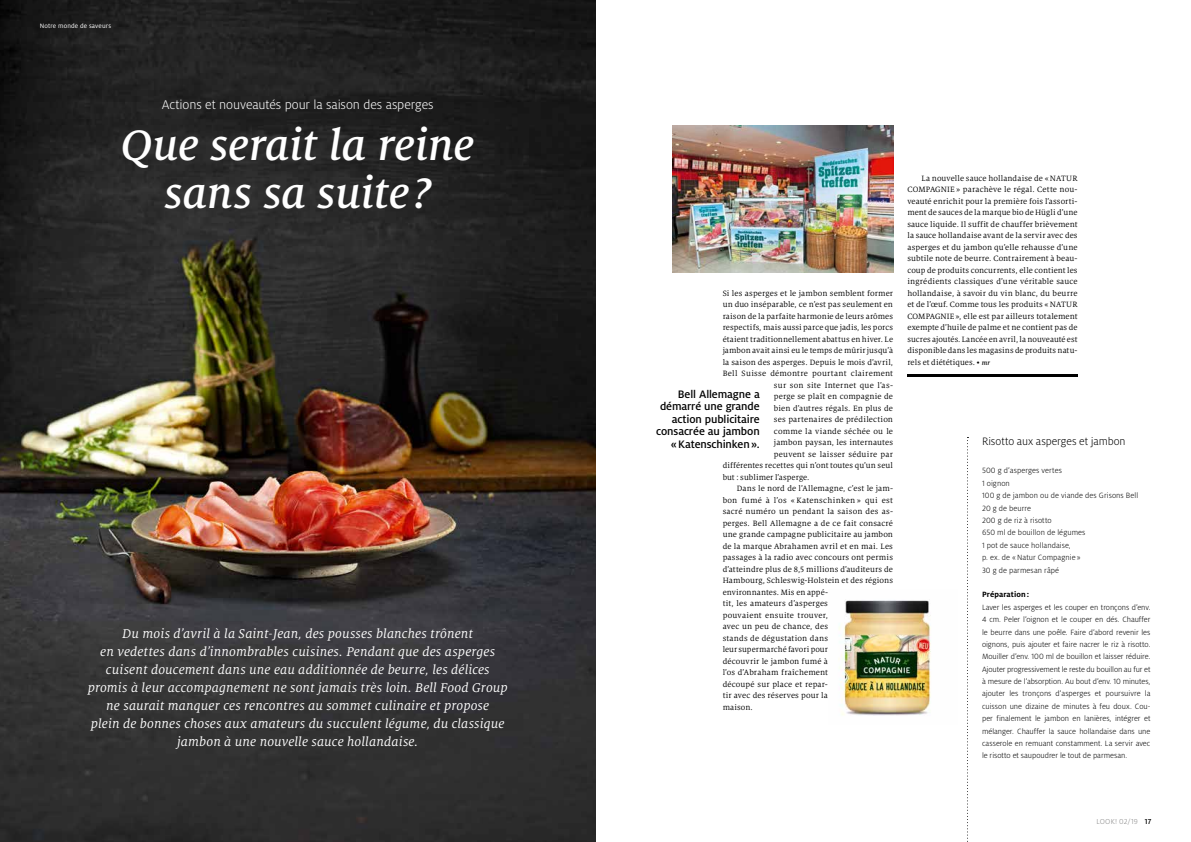
<style>
.page{position:relative;width:1191px;height:842px;background:#fff}
.page>*{position:absolute;margin:0;border:0;box-sizing:border-box;transform-origin:0 0}
.t1{font:italic 500 47px/48px "Milo Serif Pro";letter-spacing:-.005em;color:#fff;text-align:center}
.t2{font:italic 14px/18px "Milo Serif Pro";letter-spacing:.01em;color:#fff;text-align:center}
.t3{font:300 14px "Milo Pro";letter-spacing:-.005em;color:#fff}
.t4{font:500 12px/12.5px "Milo Pro";letter-spacing:-.01em;color:#000;text-align:right}
.t5{font:300 11.9px "Milo Pro";letter-spacing:-.005em;color:#000}
.t6{font:8.5px/11.5px "Milo Serif Pro";letter-spacing:.015em;color:#000;text-align:justify}
.t7{font:8.5px "Milo Serif Pro";letter-spacing:.035em;color:#000}
.t8{font:300 8.4px/12.4px "Milo Pro";letter-spacing:.01em;color:#000}
.t9{font:700 8.4px "Milo Pro";letter-spacing:.01em;color:#000}
.t10{font:300 8px "Milo Pro";letter-spacing:.005em;color:#878787}
.t11{font:7px "Milo Pro";letter-spacing:.02em;color:#fff}
.s1{font-weight:500;font-style:italic;font-size:7px}
.s2{font-size:8.5px}
.s3{font-weight:500;color:#000}
</style>
<div class="page">
<img style="left:0;top:0;width:595px;height:842px">
<img style="left:672px;top:125px;width:221px;height:148px">
<img style="left:839px;top:600px;width:92px;height:116px">
<hr style="left:907px;top:374px;width:170px;height:2px;background:#000">
<svg style="left:967px;top:437px;width:1px;height:405px"></svg>
<p class="t11" style="left:40px;top:22px;width:73px">Notre monde de saveurs</p>
<h2 class="t3" style="left:162px;top:97px;width:273px">Actions et nouveautés pour la saison des asperges</h2>
<h1 class="t1" style="left:121px;top:121px;width:354px">Que serait la reine sans sa suite?</h1>
<p class="t2" style="left:88px;top:625px;width:421px">Du mois d’avril à la Saint-Jean, des pousses blanches trônent<br>en vedettes dans d’innombrables cuisines. Pendant que des asperges cuisent doucement dans une eau additionnée de beurre, les délices promis à leur accompagnement ne sont jamais très loin. Bell Food Group ne saurait manquer ces rencontres au sommet culinaire et propose<br>plein de bonnes choses aux amateurs du succulent légume, du classique jambon à une nouvelle sauce hollandaise.</p>
<p class="t6" style="left:722px;top:287px;width:172px">Si les asperges et le jambon semblent former</p>
<p class="t6" style="left:722px;top:299px;width:172px">un duo inséparable, ce n’est pas seulement en</p>
<p class="t6" style="left:722px;top:310px;width:172px">raison de la parfaite harmonie de leurs arômes</p>
<p class="t6" style="left:722px;top:322px;width:172px">respectifs, mais aussi parce que jadis, les porcs</p>
<p class="t6" style="left:722px;top:333px;width:172px">étaient traditionnellement abattus en hiver. Le</p>
<p class="t6" style="left:722px;top:345px;width:172px">jambon avait ainsi eu le temps de mûrir jusqu’à</p>
<p class="t6" style="left:722px;top:356px;width:172px">la saison des asperges. Depuis le mois d’avril,</p>
<p class="t7" style="left:722px;top:369px;width:172px">Bell Suisse démontre pourtant clairement</p>
<p class="t6" style="left:774px;top:379px;width:121px">sur son site Internet que l’as-</p>
<p class="t6" style="left:774px;top:391px;width:121px">perge se plaît en compagnie de</p>
<p class="t6" style="left:774px;top:402px;width:121px">bien d’autres régals. En plus de</p>
<p class="t6" style="left:774px;top:414px;width:121px">ses partenaires de prédilection</p>
<p class="t6" style="left:774px;top:425px;width:121px">comme la viande séchée ou le</p>
<p class="t6" style="left:774px;top:437px;width:121px">jambon paysan, les internautes</p>
<p class="t6" style="left:774px;top:448px;width:121px">peuvent se laisser séduire par</p>
<p class="t6" style="left:722px;top:460px;width:172px">différentes recettes qui n’ont toutes qu’un seul</p>
<p class="t6" style="left:722px;top:471px;width:88px">but : sublimer l’asperge.</p>
<p class="t6" style="left:737px;top:483px;width:158px">Dans le nord de l’Allemagne, c’est le jam-</p>
<p class="t7" style="left:722px;top:495px;width:172px">bon fumé à l’os « Katenschinken » qui est</p>
<p class="t6" style="left:722px;top:506px;width:172px">sacré numéro un pendant la saison des as-</p>
<p class="t6" style="left:722px;top:517px;width:172px">perges. Bell Allemagne a de ce fait consacré</p>
<p class="t6" style="left:722px;top:529px;width:172px">une grande campagne publicitaire au jambon</p>
<p class="t6" style="left:722px;top:540px;width:172px">de la marque Abrahamen avril et en mai. Les</p>
<p class="t6" style="left:722px;top:552px;width:172px">passages à la radio avec concours ont permis</p>
<p class="t6" style="left:722px;top:563px;width:172px">d’atteindre plus de 8,5 millions d’auditeurs de</p>
<p class="t6" style="left:722px;top:575px;width:172px">Hambourg, Schleswig-Holstein et des régions</p>
<p class="t6" style="left:722px;top:586px;width:107px">environnantes. Mis en appé-</p>
<p class="t6" style="left:722px;top:598px;width:107px">tit, les amateurs d’asperges</p>
<p class="t6" style="left:722px;top:609px;width:107px">pouvaient ensuite trouver,</p>
<p class="t6" style="left:722px;top:621px;width:107px">avec un peu de chance, des</p>
<p class="t6" style="left:722px;top:632px;width:107px">stands de dégustation dans</p>
<p class="t6" style="left:722px;top:644px;width:107px">leur supermarché favori pour</p>
<p class="t6" style="left:722px;top:655px;width:107px">découvrir le jambon fumé à</p>
<p class="t6" style="left:722px;top:667px;width:107px">l’os d’Abraham fraîchement</p>
<p class="t6" style="left:722px;top:678px;width:107px">découpé sur place et repar-</p>
<p class="t6" style="left:722px;top:690px;width:107px">tir avec des réserves pour la</p>
<p class="t6" style="left:722px;top:701px;width:32px">maison.</p>
<h3 class="t4" style="left:656px;top:388px;width:105px">Bell Allemagne a démarré une grande action publicitaire consacrée au jambon «Katenschinken».</h3>
<p class="t6" style="left:907px;top:172px;width:172px;text-indent:14px">La nouvelle sauce hollandaise de «NATUR COMPAGNIE » parachève le régal. Cette nou&shy;veauté enrichit pour la première fois l’assorti&shy;ment de sauces de la marque bio de Hügli d’une sauce liquide. Il suffit de chauffer brièvement la sauce hollandaise avant de la servir avec des asperges et du jambon qu’elle rehausse d’une subtile note de beurre. Contrairement à beau&shy;coup de produits concurrents, elle contient les ingrédients classiques d’une véritable sauce hollandaise, à savoir du vin blanc, du beurre et de l’œuf. Comme tous les produits «NATUR COMPAGNIE », elle est par ailleurs totalement exempte d’huile de palme et ne contient pas de sucres ajoutés. Lancée en avril, la nouveauté est disponible dans les magasins de produits natu&shy;rels et diététiques. • <span class="s1">mr</span></p>
<h3 class="t5" style="left:982px;top:435px;width:145px">Risotto aux asperges et jambon</h3>
<p class="t8" style="left:982px;top:465px;width:158px">500 g d’asperges vertes<br>1 oignon<br>100 g de jambon ou de viande des Grisons Bell<br>20 g de beurre<br>200 g de riz à risotto<br>650 ml de bouillon de légumes<br>1 pot de sauce hollandaise,<br>p. ex. de «Natur Compagnie <span class="s2">»<br></span>30 g de parmesan râpé</p>
<p class="t9" style="left:982px;top:590px;width:49px">Préparation:</p>
<p class="t8" style="left:982px;top:601px;width:170px;text-align:justify">Laver les asperges et les couper en tronçons d’env.<br>4 cm. Peler l’oignon et le couper en dés. Chauffer le beurre dans une poêle. Faire d’abord revenir les oignons, puis ajouter et faire nacrer le riz à risotto.<br>Mouiller d’env. 100 ml de bouillon et laisser réduire.<br>Ajouter progressivement le reste du bouillon au fur et à mesure de l’absorption. Au bout d’env. 10 minutes, ajouter les tronçons d’asperges et poursuivre la cuisson une dizaine de minutes à feu doux. Cou&shy;per finalement le jambon en lanières, intégrer et mélanger. Chauffer la sauce hollandaise dans une casserole en remuant constamment. La servir avec le risotto et saupoudrer le tout de parmesan.</p>
<p class="t10" style="left:1096px;top:817px;width:56px">LOOK! 02/19 <span class="s3">17</span></p>
</div>
